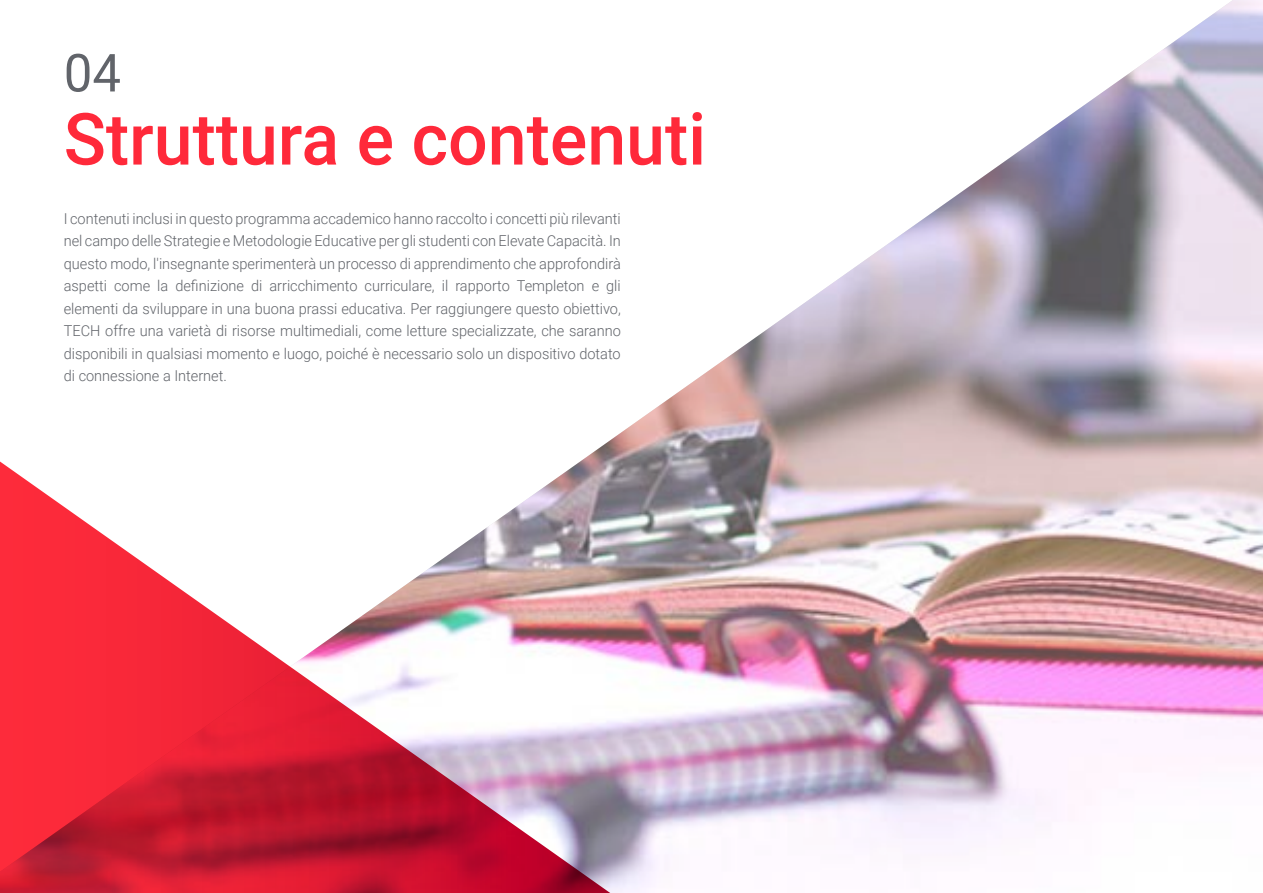
<style>
.page{position:relative;width:1263px;height:893px;background:#fff}
.page>*{position:absolute;margin:0;border:0;box-sizing:border-box;transform-origin:0 0}
.t1{font:500 72px "Roboto";color:#ff293a}
.t2{font:52.5px "Roboto";color:#61646a}
.t3{font:300 15px/22.5px "Roboto";color:#61646a;text-align:justify}
</style>
<div class="page">
<img style="left:602px;top:0;width:661px;height:889px">
<svg style="left:0;top:446px;width:640px;height:447px"></svg>
<h2 class="t2" style="left:64px;top:36px;width:59px">04</h2>
<h1 class="t1" style="left:64px;top:89px;width:644px">Struttura e contenuti</h1>
<p class="t3" style="left:64px;top:207px;width:559px">I contenuti inclusi in questo programma accademico hanno raccolto i concetti più rilevanti nel campo delle Strategie e Metodologie Educative per gli studenti con Elevate Capacità. In questo modo, l'insegnante sperimenterà un processo di apprendimento che approfondirà aspetti come la definizione di arricchimento curriculare, il rapporto Templeton e gli elementi da sviluppare in una buona prassi educativa. Per raggiungere questo obiettivo, TECH offre una varietà di risorse multimediali, come letture specializzate, che saranno disponibili in qualsiasi momento e luogo, poiché è necessario solo un dispositivo dotato di connessione a Internet.</p>
</div>
